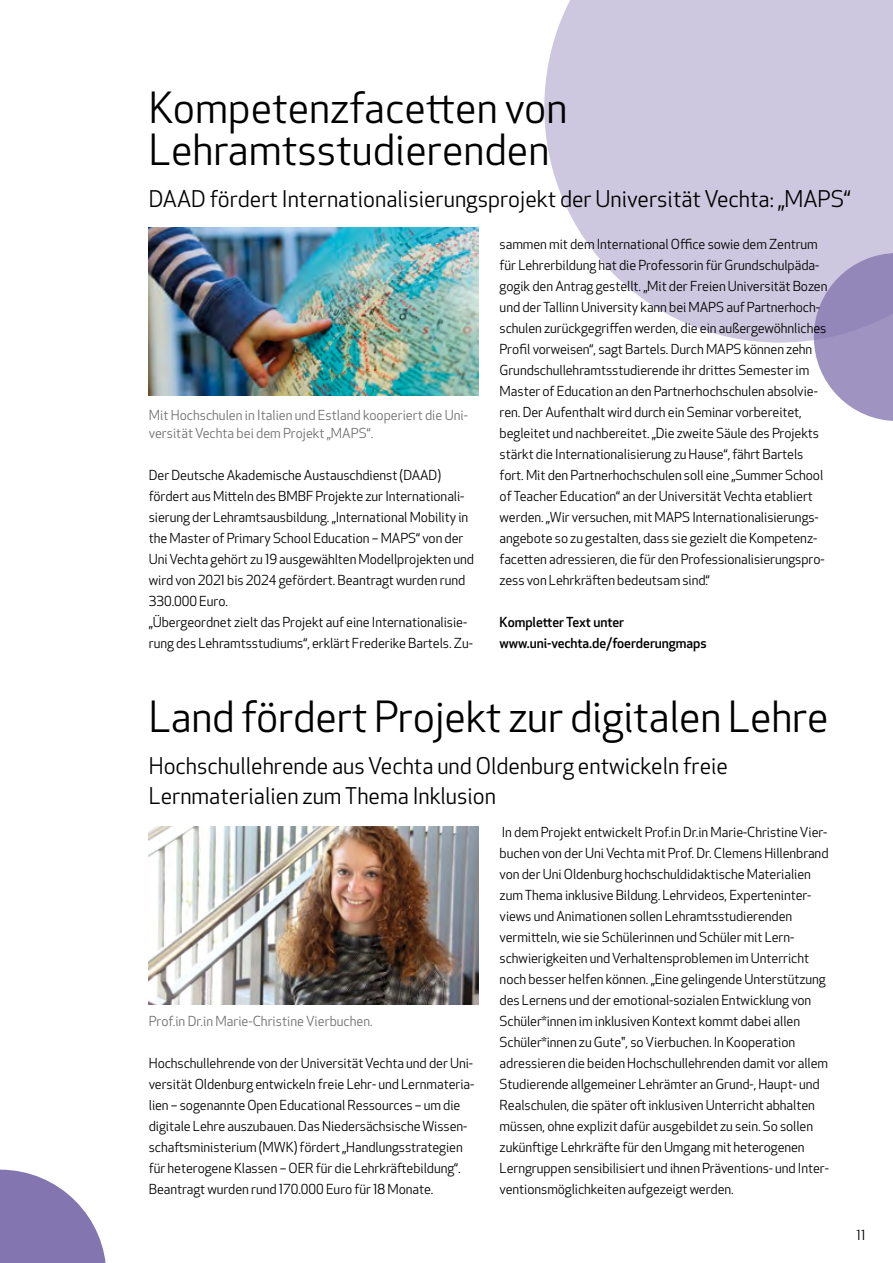
<style>
.page{position:relative;width:893px;height:1263px;background:#fff}
.page>*{position:absolute;margin:0;border:0;box-sizing:border-box;transform-origin:0 0}
.t1{font:42px/42px "Apex New";letter-spacing:-.005em;color:#000}
.t2{font:22.5px/30px "Apex New";color:#000}
.t3{font:13.5px/21px "Apex New";letter-spacing:-.005em;color:#000}
.t4{font:13.5px/18px "Apex New";color:#706f6f}
.t5{font:500 13.5px/21px "Apex New";letter-spacing:-.005em;color:#000}
</style>
<div class="page">
<svg style="left:814px;top:343px;width:79px;height:78px"></svg>
<svg style="left:544px;top:0;width:349px;height:343px;background:#cfcae0"></svg>
<svg style="left:0;top:1170px;width:106px;height:93px"></svg>
<img style="left:149px;top:228px;width:329px;height:168px">
<img style="left:149px;top:826px;width:329px;height:179px">
<h1 class="t1" style="left:149px;top:87px;width:420px">Kompetenzfacetten von<br>Lehramtsstudierenden</h1>
<h2 class="t2" style="left:149px;top:184px;width:704px">DAAD fördert Internationalisierungsprojekt der Universität Vechta: „MAPS“</h2>
<p class="t4" style="left:149px;top:406px;width:321px">Mit Hochschulen in Italien und Estland kooperiert die Uni&shy;versität Vechta bei dem Projekt „MAPS“.</p>
<p class="t3" style="left:149px;top:464px;width:327px">Der Deutsche Akademische Austauschdienst (DAAD) fördert aus Mitteln des BMBF Projekte zur Internationali&shy;sierung der Lehramtsausbildung. „International Mobility in the Master of Primary School Education – MAPS“ von der Uni Vechta gehört zu 19 ausgewählten Modellprojekten und wird von 2021 bis 2024 gefördert. Beantragt wurden rund 330.000 Euro.<br>„Übergeordnet zielt das Projekt auf eine Internationalisie&shy;rung des Lehramtsstudiums“, erklärt Frederike Bartels. Zu-</p>
<p class="t3" style="left:500px;top:233px;width:329px">sammen mit dem International Office sowie dem Zentrum für Lehrerbildung hat die Professorin für Grundschulpäda&shy;gogik den Antrag gestellt. „Mit der Freien Universität Bozen und der Tallinn University kann bei MAPS auf Partnerhoch&shy;schulen zurückgegriffen werden, die ein außergewöhnliches Profil vorweisen“, sagt Bartels. Durch MAPS können zehn Grundschullehramtsstudierende ihr drittes Semester im Master of Education an den Partnerhochschulen absolvie&shy;ren. Der Aufenthalt wird durch ein Seminar vorbereitet, begleitet und nachbereitet. „Die zweite Säule des Projekts stärkt die Internationalisierung zu Hause“, fährt Bartels fort. Mit den Partnerhochschulen soll eine „Summer School of Teacher Education“ an der Universität Vechta etabliert werden. „Wir versuchen, mit MAPS Internationalisierungs&shy;angebote so zu gestalten, dass sie gezielt die Kompetenz&shy;facetten adressieren, die für den Professionalisierungspro&shy;zess von Lehrkräften bedeutsam sind.“</p>
<p class="t5" style="left:500px;top:611px;width:209px">Kompletter Text unter www.uni-vechta.de/foerderungmaps</p>
<h1 class="t1" style="left:149px;top:696px;width:681px">Land fördert Projekt zur digitalen Lehre</h1>
<h2 class="t2" style="left:149px;top:751px;width:581px">Hochschullehrende aus Vechta und Oldenburg entwickeln freie<br>Lernmaterialien zum Thema Inklusion</h2>
<p class="t4" style="left:149px;top:1012px;width:225px">Prof.in Dr.in Marie-Christine Vierbuchen.</p>
<p class="t3" style="left:149px;top:1053px;width:327px">Hochschullehrende von der Universität Vechta und der Uni&shy;versität Oldenburg entwickeln freie Lehr- und Lernmateria&shy;lien – sogenannte Open Educational Ressources – um die digitale Lehre auszubauen. Das Niedersächsische Wissen&shy;schaftsministerium (MWK) fördert „Handlungsstrategien für heterogene Klassen – OER für die Lehrkräftebildung“.<br>Beantragt wurden rund 170.000 Euro für 18 Monate.</p>
<p class="t3" style="left:500px;top:822px;width:331px">In dem Projekt entwickelt Prof.in Dr.in Marie-Christine Vier&shy;buchen von der Uni Vechta mit Prof. Dr. Clemens Hillenbrand von der Uni Oldenburg hochschuldidaktische Materialien zum Thema inklusive Bildung. Lehrvideos, Experteninter&shy;views und Animationen sollen Lehramtsstudierenden vermitteln, wie sie Schülerinnen und Schüler mit Lern&shy;schwierigkeiten und Verhaltensproblemen im Unterricht noch besser helfen können. „Eine gelingende Unterstützung des Lernens und der emotional-sozialen Entwicklung von Schüler*innen im inklusiven Kontext kommt dabei allen Schüler*innen zu Gute", so Vierbuchen. In Kooperation adressieren die beiden Hochschullehrenden damit vor allem Studierende allgemeiner Lehrämter an Grund-, Haupt- und Realschulen, die später oft inklusiven Unterricht abhalten müssen, ohne explizit dafür ausgebildet zu sein. So sollen zukünftige Lehrkräfte für den Umgang mit heterogenen Lerngruppen sensibilisiert und ihnen Präventions- und Inter&shy;ventionsmöglichkeiten aufgezeigt werden.</p>
<p class="t3" style="left:857px;top:1225px;width:10px">11</p>
</div>
